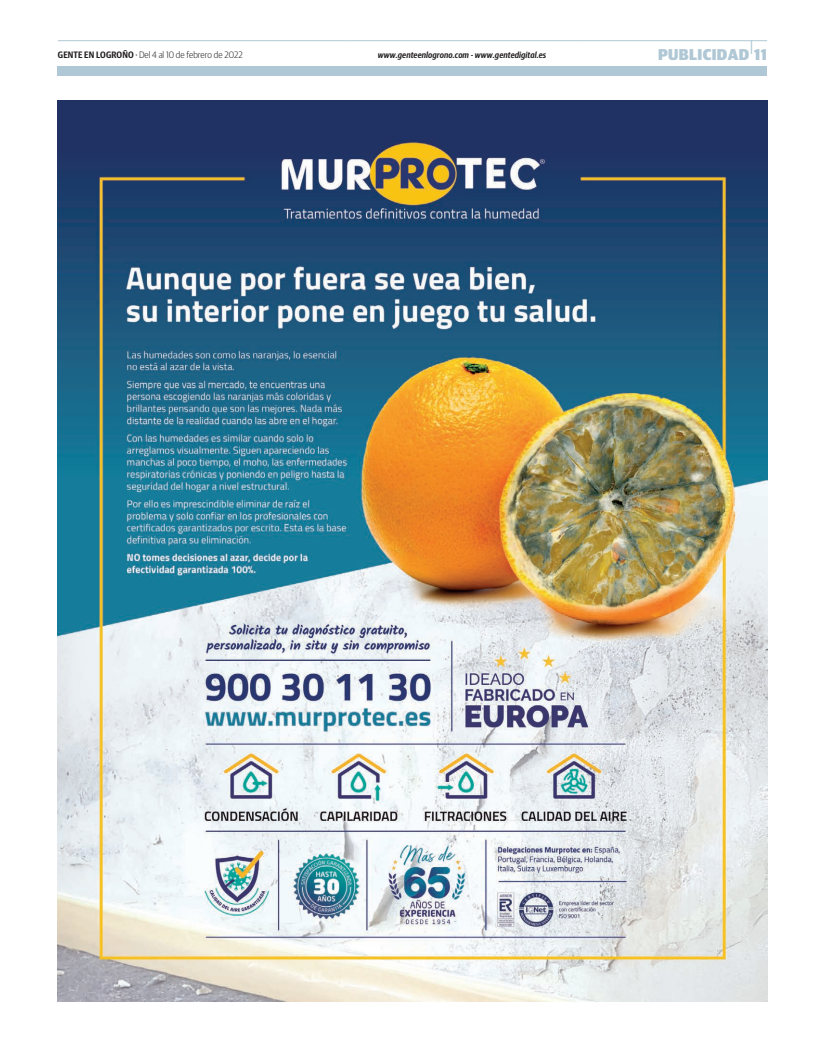
<style>
.page{position:relative;width:823px;height:1049px;background:#fff}
.page>*{position:absolute;margin:0;border:0;box-sizing:border-box;transform-origin:0 0}
.t1{font:900 15.7px "Guardian Sans Narrow";letter-spacing:.025em;color:#b0c8d5}
.t2{font:300 9.3px "Guardian Sans Narrow";color:#231f20}
.t3{font:italic 600 8.8px "Guardian Sans Cond";letter-spacing:.01em;color:#231f20}
.s1{font-family:"Guardian Sans Cond";font-weight:600}
.s2{font-family:"Guardian Sans Cond";font-weight:500}
</style>
<div class="page">
<div style="left:58px;top:66px;width:708px;height:10px;background:#b0c8d5"></div>
<hr style="left:58px;top:40px;width:288px;height:1px;background:#b0c8d5">
<hr style="left:346px;top:40px;width:231px;height:1px;background:#b0c8d5">
<hr style="left:577px;top:40px;width:189px;height:1px;background:#b0c8d5">
<img style="left:58px;top:100px;width:708px;height:902px">
<p class="t2" style="left:58px;top:48px;width:186px"><span class="s1">GENTE EN LOGROÑO</span> <span class="s2">·</span> Del 4 al 10 de febrero de 2022</p>
<p class="t3" style="left:377px;top:48px;width:170px">www.genteenlogrono.com - www.gentedigital.es</p>
<h1 class="t1" style="left:657px;top:43px;width:110px">PUBLICIDAD<sup>|</sup>11</h1>
</div>
